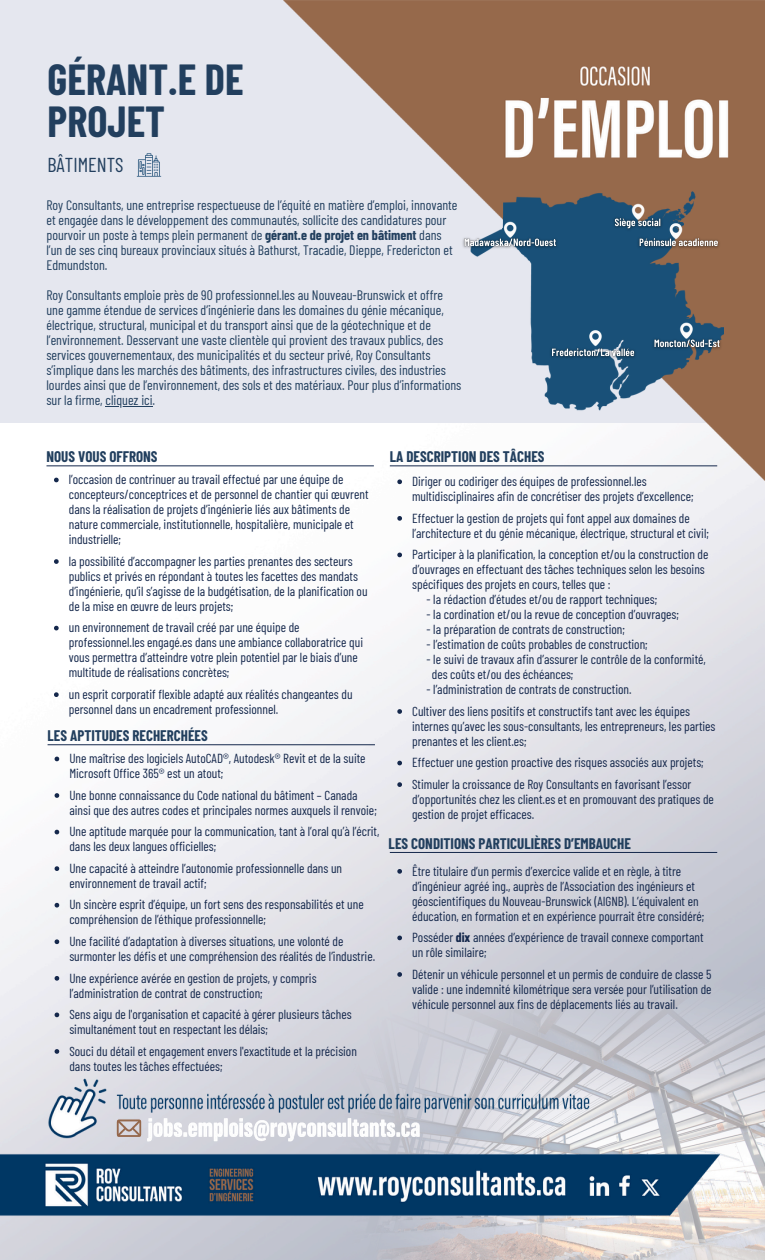
<style>
.page{position:relative;width:765px;height:1260px;background:#fff}
.page>*{position:absolute;margin:0;border:0;box-sizing:border-box;transform-origin:0 0}
.t1{font:700 42.5px/42.2px "Barlow Condensed";color:#223f5e}
.t2{font:20.12px "Barlow Condensed";color:#223f5e}
.t3{font:700 15px "Barlow Condensed";color:#223f5e}
.t4{font:13.75px/15px "Barlow Condensed";color:#223f5e}
.t5{font:13.12px/15px "Barlow Condensed";color:#15284c}
.s1{font-weight:700}
</style>
<div class="page">
<img style="left:0;top:423px;width:765px;height:633px">
<div style="left:0;top:0;width:765px;height:423px;background:#e5e7ef"></div>
<img style="left:284px;top:0;width:480px;height:481px">
<hr style="left:46px;top:465px;width:328px;height:1px;background:#15284c">
<hr style="left:48px;top:744px;width:327px;height:1px;background:#15284c">
<hr style="left:390px;top:465px;width:327px;height:1px;background:#15284c">
<hr style="left:390px;top:852px;width:327px;height:1px;background:#15284c">
<img style="left:0;top:1056px;width:765px;height:204px">
<img style="left:111px;top:1114px;width:318px;height:36px">
<hr style="left:105px;top:406px;width:48px;height:1px;background:#223f5e">
<img style="left:449px;top:165px;width:275px;height:258px">
<img style="left:679px;top:317px;width:17px;height:17px">
<img style="left:668px;top:222px;width:15px;height:10px">
<img style="left:534px;top:326px;width:92px;height:20px">
<img style="left:502px;top:218px;width:16px;height:14px">
<img style="left:600px;top:222px;width:68px;height:26px">
<img style="left:137px;top:153px;width:24px;height:24px">
<svg style="left:54px;top:478px;width:5px;height:4px"></svg>
<svg style="left:54px;top:559px;width:5px;height:5px"></svg>
<svg style="left:54px;top:626px;width:5px;height:4px"></svg>
<svg style="left:54px;top:692px;width:5px;height:5px"></svg>
<svg style="left:397px;top:479px;width:5px;height:5px"></svg>
<svg style="left:397px;top:516px;width:5px;height:5px"></svg>
<svg style="left:397px;top:553px;width:5px;height:4px"></svg>
<svg style="left:397px;top:709px;width:5px;height:5px"></svg>
<svg style="left:397px;top:761px;width:5px;height:4px"></svg>
<svg style="left:397px;top:782px;width:5px;height:5px"></svg>
<svg style="left:397px;top:869px;width:5px;height:5px"></svg>
<svg style="left:397px;top:936px;width:5px;height:4px"></svg>
<svg style="left:397px;top:972px;width:5px;height:5px"></svg>
<svg style="left:55px;top:757px;width:4px;height:4px"></svg>
<svg style="left:55px;top:793px;width:4px;height:5px"></svg>
<svg style="left:55px;top:830px;width:4px;height:4px"></svg>
<svg style="left:55px;top:866px;width:4px;height:5px"></svg>
<svg style="left:55px;top:903px;width:4px;height:5px"></svg>
<svg style="left:55px;top:939px;width:4px;height:5px"></svg>
<svg style="left:55px;top:976px;width:4px;height:5px"></svg>
<svg style="left:55px;top:1013px;width:4px;height:4px"></svg>
<svg style="left:55px;top:1049px;width:4px;height:5px"></svg>
<img style="left:609px;top:213px;width:58px;height:22px">
<img style="left:634px;top:232px;width:90px;height:21px">
<img style="left:649px;top:334px;width:78px;height:21px">
<img style="left:546px;top:342px;width:95px;height:21px">
<img style="left:458px;top:232px;width:104px;height:21px">
<h3 class="t1" style="left:48px;top:57px;width:198px">GÉRANT.E DE<br>PROJET</h3>
<p class="t2" style="left:48px;top:152px;width:78px">BÂTIMENTS</p>
<h4 class="t4" style="left:46px;top:197px;width:412px">Roy Consultants, une entreprise respectueuse de l’équité en matière d’emploi, innovante et engagée dans le développement des communautés, sollicite des candidatures pour pourvoir un poste à temps plein permanent de <span class="s1">gérant.e de projet en bâtiment</span> dans l’un de ses cinq bureaux provinciaux situés à Bathurst, Tracadie, Dieppe, Fredericton et Edmundston.</h4>
<h3 class="t4" style="left:46px;top:287px;width:416px">Roy Consultants emploie près de 90 professionnel.les au Nouveau-Brunswick et offre une gamme étendue de services d’ingénierie dans les domaines du génie mécanique, électrique, structural, municipal et du transport ainsi que de la géotechnique et de l’environnement. Desservant une vaste clientèle qui provient des travaux publics, des services gouvernementaux, des municipalités et du secteur privé, Roy Consultants s’implique dans les marchés des bâtiments, des infrastructures civiles, des industries lourdes ainsi que de l’environnement, des sols et des matériaux. Pour plus d’informations sur la firme, cliquez ici.</h3>
<h1 class="t3" style="left:46px;top:447px;width:113px">NOUS VOUS OFFRONS</h1>
<p class="t5" style="left:69px;top:471px;width:301px">l’occasion de contrinuer au travail effectué par une équipe de concepteurs/conceptrices et de personnel de chantier qui œuvrent dans la réalisation de projets d’ingénierie liés aux bâtiments de nature commerciale, institutionnelle, hospitalière, municipale et industrielle;</p>
<p class="t5" style="left:69px;top:553px;width:300px">la possibilité d’accompagner les parties prenantes des secteurs publics et privés en répondant à toutes les facettes des mandats d’ingénierie, qu’il s’agisse de la budgétisation, de la planification ou de la mise en œuvre de leurs projets;</p>
<p class="t5" style="left:69px;top:620px;width:296px">un environnement de travail créé par une équipe de professionnel.les engagé.es dans une ambiance collaboratrice qui vous permettra d’atteindre votre plein potentiel par le biais d’une multitude de réalisations concrètes;</p>
<p class="t5" style="left:69px;top:686px;width:285px">un esprit corporatif flexible adapté aux réalités changeantes du personnel dans un encadrement professionnel.</p>
<h2 class="t3" style="left:48px;top:726px;width:162px">LES APTITUDES RECHERCHÉES</h2>
<h5 class="t5" style="left:69px;top:750px;width:298px">Une maîtrise des logiciels AutoCAD®, Autodesk® Revit et de la suite<br>Microsoft Office 365® est un atout;</h5>
<p class="t5" style="left:69px;top:787px;width:309px">Une bonne connaissance du Code national du bâtiment – Canada ainsi que des autres codes et principales normes auxquels il renvoie;</p>
<p class="t5" style="left:69px;top:824px;width:312px">Une aptitude marquée pour la communication, tant à l’oral qu’à l’écrit, dans les deux langues officielles;</p>
<p class="t5" style="left:69px;top:860px;width:274px">Une capacité à atteindre l’autonomie professionnelle dans un environnement de travail actif;</p>
<h5 class="t5" style="left:69px;top:897px;width:296px">Un sincère esprit d’équipe, un fort sens des responsabilités et une compréhension de l’éthique professionnelle;</h5>
<h3 class="t5" style="left:69px;top:933px;width:307px">Une facilité d’adaptation à diverses situations, une volonté de surmonter les défis et une compréhension des réalités de l’industrie.</h3>
<p class="t5" style="left:69px;top:970px;width:249px">Une expérience avérée en gestion de projets, y compris l’administration de contrat de construction;</p>
<p class="t5" style="left:69px;top:1006px;width:284px">Sens aigu de l'organisation et capacité à gérer plusieurs tâches simultanément tout en respectant les délais;</p>
<p class="t5" style="left:69px;top:1043px;width:289px">Souci du détail et engagement envers l'exactitude et la précision dans toutes les tâches effectuées;</p>
<p class="t3" style="left:390px;top:447px;width:156px">LA DESCRIPTION DES TÂCHES</p>
<p class="t5" style="left:412px;top:473px;width:283px">Diriger ou codiriger des équipes de professionnel.les multidisciplinaires afin de concrétiser des projets d’excellence;</p>
<p class="t5" style="left:412px;top:510px;width:298px">Effectuer la gestion de projets qui font appel aux domaines de l’architecture et du génie mécanique, électrique, structural et civil;</p>
<p class="t5" style="left:412px;top:546px;width:298px">Participer à la planification, la conception et/ou la construction de d’ouvrages en effectuant des tâches techniques selon les besoins spécifiques des projets en cours, telles que :</p>
<p class="t5" style="left:427px;top:591px;width:232px">- la rédaction d’études et/ou de rapport techniques;</p>
<p class="t5" style="left:427px;top:606px;width:254px">- la cordination et/ou la revue de conception d’ouvrages;</p>
<p class="t5" style="left:427px;top:621px;width:200px">- la préparation de contrats de construction;</p>
<p class="t5" style="left:427px;top:636px;width:223px">- l’estimation de coûts probables de construction;</p>
<p class="t5" style="left:432px;top:651px;width:276px;text-indent:-5px">- le suivi de travaux afin d’assurer le contrôle de la conformité, des coûts et/ou des échéances;</p>
<h5 class="t5" style="left:412px;top:678px;width:279px;line-height:21.5px;text-indent:14px">- l’administration de contrats de construction.<br>Cultiver des liens positifs et constructifs tant avec les équipes</h5>
<h5 class="t5" style="left:412px;top:718px;width:305px">internes qu’avec les sous-consultants, les entrepreneurs, les parties prenantes et les client.es;</h5>
<h5 class="t5" style="left:412px;top:751px;width:293px;line-height:21.5px">Effectuer une gestion proactive des risques associés aux projets;<br>Stimuler la croissance de Roy Consultants en favorisant l’essor</h5>
<h5 class="t5" style="left:412px;top:791px;width:303px">d’opportunités chez les client.es et en promouvant des pratiques de gestion de projet efficaces.</h5>
<p class="t3" style="left:389px;top:834px;width:244px">LES CONDITIONS PARTICULIÈRES D’EMBAUCHE</p>
<p class="t5" style="left:412px;top:863px;width:294px">Être titulaire d’un permis d’exercice valide et en règle, à titre d’ingénieur agréé ing., auprès de l’Association des ingénieurs et géoscientifiques du Nouveau-Brunswick (AIGNB). L’équivalent en éducation, en formation et en expérience pourrait être considéré;</p>
<p class="t5" style="left:412px;top:929px;width:293px">Posséder <span class="s1">dix</span> années d’expérience de travail connexe comportant un rôle similaire;</p>
<p class="t5" style="left:412px;top:966px;width:301px;text-align:justify">Détenir un véhicule personnel et un permis de conduire de classe 5 valide : une indemnité kilométrique sera versée pour l’utilisation de véhicule personnel aux fins de déplacements liés au travail.</p>
</div>
